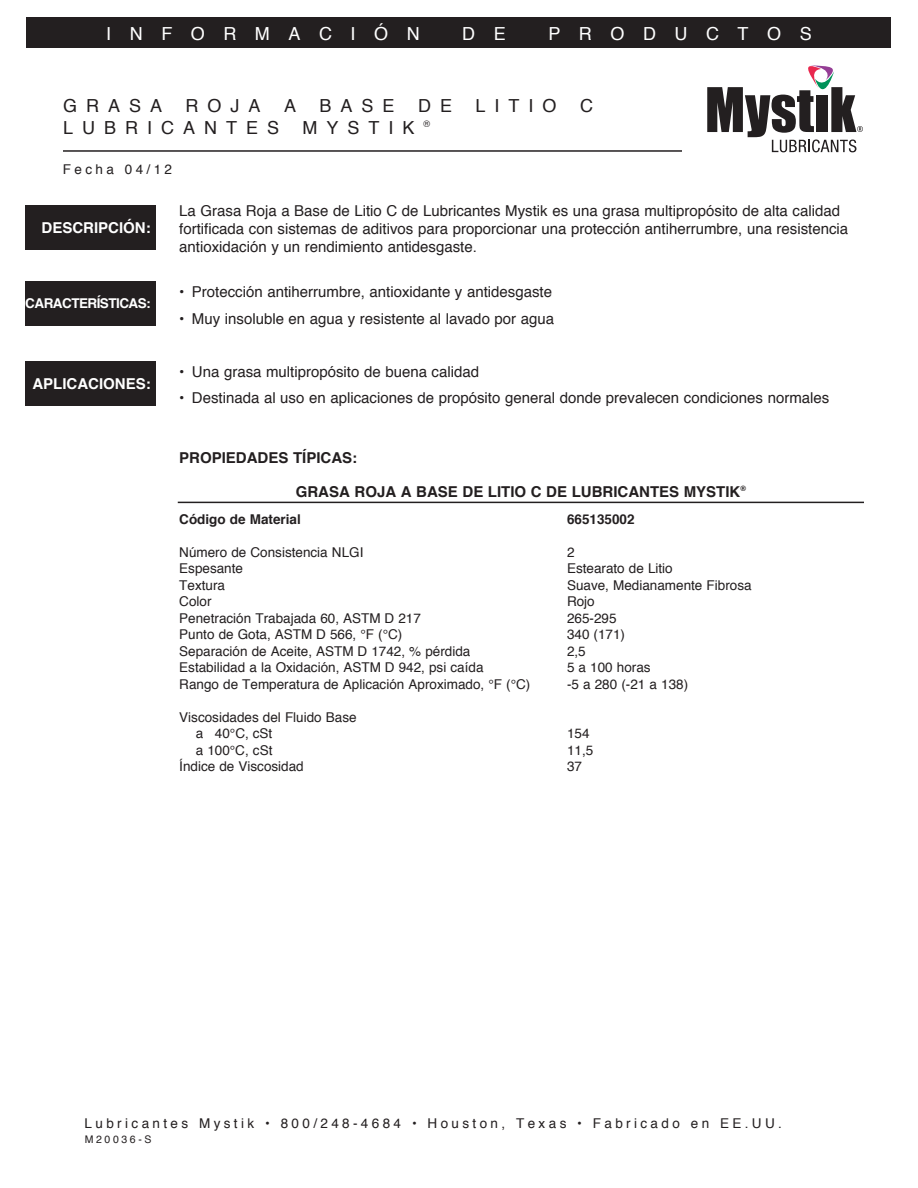
<style>
.page{position:relative;width:918px;height:1188px;background:#fff}
.page>*{position:absolute;margin:0;border:0;box-sizing:border-box;transform-origin:0 0}
.t1{font:18px "Helvetica";letter-spacing:.5em;color:#231f20}
.t2{font:18px "Helvetica";letter-spacing:1.03em;color:#fff}
.t3{font:15px/18px "Helvetica";color:#231f20}
.t4{font:700 15px "Helvetica";color:#231f20}
.t5{font:700 15px "Helvetica";color:#fff}
.t6{font:13.5px/16.5px "Helvetica";color:#231f20}
.t7{font:13.5px "Helvetica";letter-spacing:.25em;color:#231f20}
.t8{font:700 13.5px "Helvetica";color:#231f20}
.t9{font:700 13.5px "Helvetica";letter-spacing:-.04em;color:#fff}
.t10{font:10.5px "Helvetica";letter-spacing:.25em;color:#231f20}
</style>
<div class="page">
<hr style="left:178px;top:502px;width:686px;height:1px;background:#231f20">
<div style="left:25px;top:206px;width:130px;height:44px;background:#231f20"></div>
<div style="left:25px;top:282px;width:130px;height:44px;background:#231f20"></div>
<div style="left:25px;top:361px;width:130px;height:45px;background:#231f20"></div>
<hr style="left:63px;top:150px;width:658px;height:2px;background:#231f20">
<div style="left:26px;top:17px;width:865px;height:30px;background:#231f20"></div>
<div style="left:682px;top:62px;width:185px;height:95px;background:#fff"></div>
<svg style="left:707px;top:65px;width:156px;height:87px"></svg>
<p class="t2" style="left:106px;top:20px;width:315px">INFORMACIÓN</p>
<p class="t2" style="left:462px;top:20px;width:45px">D E</p>
<p class="t2" style="left:548px;top:20px;width:265px">PRODUCTOS</p>
<p class="t1" style="left:63px;top:92px;width:101px">GRASA</p>
<p class="t1" style="left:186px;top:92px;width:77px">ROJA</p>
<p class="t1" style="left:284px;top:92px;width:14px">A</p>
<p class="t1" style="left:320px;top:92px;width:77px">BASE</p>
<p class="t1" style="left:418px;top:92px;width:36px">D E</p>
<p class="t1" style="left:476px;top:92px;width:83px">LITIO</p>
<p class="t1" style="left:580px;top:92px;width:14px">C</p>
<p class="t1" style="left:63px;top:114px;width:218px">LUBRICANTES</p>
<p class="t1" style="left:303px;top:114px;width:129px">MYSTIK <sup>®</sup></p>
<p class="t7" style="left:63px;top:159px;width:111px">Fecha 04/12</p>
<p class="t5" style="left:42px;top:215px;width:111px">DESCRIPCIÓN:</p>
<p class="t9" style="left:25px;top:292px;width:127px">CARACTERÍSTICAS:</p>
<p class="t5" style="left:32px;top:371px;width:120px">APLICACIONES:</p>
<p class="t3" style="left:179px;top:202px;width:671px">La Grasa Roja a Base de Litio C de Lubricantes Mystik es una grasa multipropósito de alta calidad fortificada con sistemas de aditivos para proporcionar una protección antiherrumbre, una resistencia antioxidación y un rendimiento antidesgaste.</p>
<p class="t3" style="left:179px;top:283px;width:374px">• Protección antiherrumbre, antioxidante y antidesgaste</p>
<p class="t3" style="left:179px;top:310px;width:376px">• Muy insoluble en agua y resistente al lavado por agua</p>
<p class="t3" style="left:179px;top:363px;width:301px">• Una grasa multipropósito de buena calidad</p>
<p class="t3" style="left:179px;top:390px;width:652px">• Destinada al uso en aplicaciones de propósito general donde prevalecen condiciones normales</p>
<p class="t4" style="left:179px;top:446px;width:179px">PROPIEDADES TÍPICAS:</p>
<p class="t4" style="left:296px;top:479px;width:452px">GRASA ROJA A BASE DE LITIO C DE LUBRICANTES MYSTIK<sup>®</sup></p>
<p class="t8" style="left:179px;top:508px;width:123px">Código de Material</p>
<p class="t8" style="left:567px;top:508px;width:69px">665135002</p>
<p class="t6" style="left:179px;top:544px;width:186px">Número de Consistencia NLGI</p>
<p class="t6" style="left:567px;top:544px;width:9px">2</p>
<p class="t6" style="left:179px;top:561px;width:65px">Espesante</p>
<p class="t6" style="left:567px;top:561px;width:107px">Estearato de Litio</p>
<p class="t6" style="left:179px;top:577px;width:47px">Textura</p>
<p class="t6" style="left:567px;top:577px;width:186px">Suave, Medianamente Fibrosa</p>
<p class="t6" style="left:179px;top:594px;width:34px">Color</p>
<p class="t6" style="left:567px;top:594px;width:29px">Rojo</p>
<p class="t6" style="left:179px;top:610px;width:243px">Penetración Trabajada 60, ASTM D 217</p>
<p class="t6" style="left:567px;top:610px;width:51px">265-295</p>
<p class="t6" style="left:179px;top:627px;width:225px">Punto de Gota, ASTM D 566, °F (°C)</p>
<p class="t6" style="left:567px;top:627px;width:60px">340 (171)</p>
<p class="t6" style="left:179px;top:643px;width:293px">Separación de Aceite, ASTM D 1742, % pérdida</p>
<p class="t6" style="left:567px;top:643px;width:20px">2,5</p>
<p class="t6" style="left:179px;top:660px;width:306px">Estabilidad a la Oxidación, ASTM D 942, psi caída</p>
<p class="t6" style="left:567px;top:660px;width:85px">5 a 100 horas</p>
<p class="t6" style="left:179px;top:676px;width:353px">Rango de Temperatura de Aplicación Aproximado, °F (°C)</p>
<p class="t6" style="left:567px;top:676px;width:123px">-5 a 280 (-21 a 138)</p>
<p class="t6" style="left:196px;top:709px;width:162px;text-indent:-17px">Viscosidades del Fluido Base a 40°C, cSt</p>
<p class="t6" style="left:567px;top:726px;width:24px">154</p>
<p class="t6" style="left:196px;top:742px;width:78px">a 100°C, cSt</p>
<p class="t6" style="left:567px;top:742px;width:28px">11,5</p>
<p class="t6" style="left:179px;top:759px;width:126px">Índice de Viscosidad</p>
<p class="t6" style="left:567px;top:759px;width:17px">37</p>
<p class="t7" style="left:85px;top:1113px;width:699px">Lubricantes Mystik • 800/248-4684 • Houston, Texas • Fabricado en EE.UU.</p>
<p class="t10" style="left:85px;top:1132px;width:68px">M20036-S</p>
</div>
